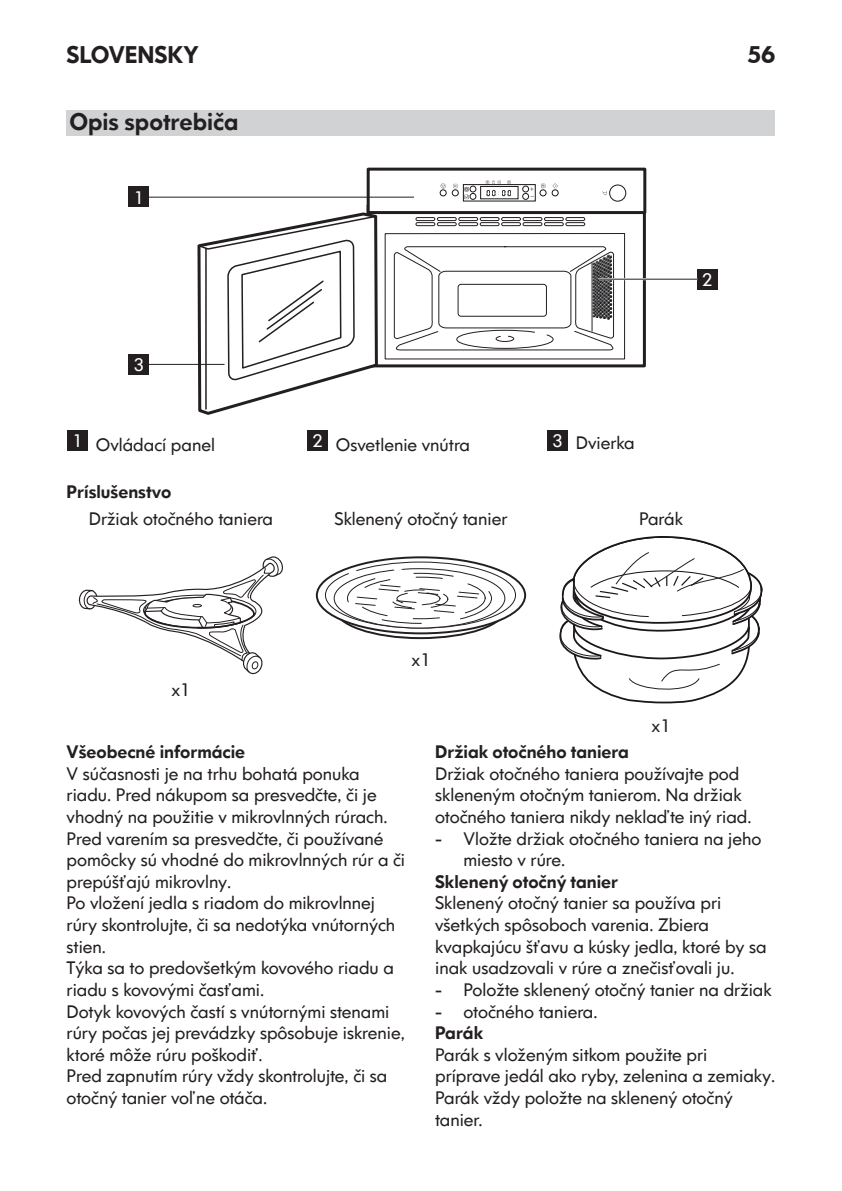
<style>
.page{position:relative;width:842px;height:1191px;background:#fff}
.page>*{position:absolute;margin:0;border:0;box-sizing:border-box;transform-origin:0 0}
.IK_Section{font:800 24px "IKEA Sans";color:#231f20}
.IK_Body{font:18px/21.6px "IKEA Sans";color:#231f20}
.IK_Titoletto{font:800 18px "IKEA Sans";color:#231f20}
.IK_Titoletto-2{font:18px "IKEA Sans";color:#231f20}
.IK_Numbered_BLACK{font:18px "IKEA Sans";color:#231f20}
.IK_Numeri_bianchi{font:18px "IKEA Sans";color:#fff}
</style>
<div class="page">
<div style="left:67px;top:110px;width:708px;height:25px;background:#d1d2d4"></div>
<svg style="left:79px;top:556px;width:204px;height:118px"></svg>
<svg style="left:317px;top:557px;width:208px;height:76px"></svg>
<svg style="left:325px;top:562px;width:190px;height:66px"></svg>
<svg style="left:334px;top:568px;width:171px;height:60px"></svg>
<svg style="left:347px;top:573px;width:144px;height:50px"></svg>
<div style="left:356px;top:577px;width:129px;height:42px;background:#fff;border-radius:50%"></div>
<svg style="left:347px;top:568px;width:10px;height:7px"></svg>
<svg style="left:393px;top:565px;width:10px;height:7px"></svg>
<svg style="left:333px;top:584px;width:175px;height:55px"></svg>
<svg style="left:559px;top:536px;width:203px;height:167px"></svg>
<div style="left:68px;top:431px;width:20px;height:20px;background:#231f20"></div>
<div style="left:308px;top:431px;width:20px;height:20px;background:#231f20"></div>
<div style="left:548px;top:431px;width:20px;height:20px;background:#231f20"></div>
<div style="left:367px;top:168px;width:279px;height:46px;background:#fff;border:3px solid #231f20"></div>
<svg style="left:197px;top:168px;width:180px;height:43px"></svg>
<svg style="left:439px;top:180px;width:187px;height:22px"></svg>
<svg style="left:197px;top:211px;width:429px;height:204px"></svg>
<hr style="left:129px;top:197px;width:285px;height:1px;background:#231f20">
<div style="left:129px;top:187px;width:20px;height:20px;background:#231f20"></div>
<hr style="left:129px;top:364px;width:96px;height:1px;background:#231f20">
<div style="left:129px;top:354px;width:20px;height:20px;background:#231f20"></div>
<div style="left:697px;top:269px;width:20px;height:20px;background:#231f20"></div>
<hr style="left:599px;top:278px;width:98px;height:2px;background:#fff">
<hr style="left:599px;top:279px;width:98px;height:1px;background:#231f20">
<h1 class="IK_Section" style="left:67px;top:36px;width:134px">SLOVENSKY</h1>
<h1 class="IK_Section" style="left:747px;top:36px;width:29px">56</h1>
<p class="IK_Section" style="left:69px;top:103px;width:170px">Opis spotrebiča</p>
<p class="IK_Numeri_bianchi" style="left:134px;top:184px;width:12px">1</p>
<p class="IK_Numeri_bianchi" style="left:702px;top:266px;width:12px">2</p>
<p class="IK_Numeri_bianchi" style="left:134px;top:351px;width:12px">3</p>
<p class="IK_Numeri_bianchi" style="left:72px;top:427px;width:12px">1</p>
<p class="IK_Numbered_BLACK" style="left:96px;top:431px;width:121px">Ovládací panel</p>
<p class="IK_Numeri_bianchi" style="left:312px;top:427px;width:12px">2</p>
<p class="IK_Numbered_BLACK" style="left:336px;top:431px;width:136px">Osvetlenie vnútra</p>
<p class="IK_Numeri_bianchi" style="left:552px;top:427px;width:12px">3</p>
<p class="IK_Numbered_BLACK" style="left:576px;top:429px;width:60px">Dvierka</p>
<p class="IK_Titoletto" style="left:67px;top:478px;width:106px">Príslušenstvo</p>
<p class="IK_Titoletto-2" style="left:89px;top:505px;width:186px">Držiak otočného taniera</p>
<p class="IK_Titoletto-2" style="left:335px;top:505px;width:174px">Sklenený otočný tanier</p>
<p class="IK_Titoletto-2" style="left:639px;top:505px;width:45px">Parák</p>
<p class="IK_Titoletto-2" style="left:172px;top:676px;width:20px">x1</p>
<p class="IK_Titoletto-2" style="left:412px;top:646px;width:20px">x1</p>
<p class="IK_Titoletto-2" style="left:652px;top:712px;width:20px">x1</p>
<p class="IK_Titoletto" style="left:67px;top:738px;width:180px">Všeobecné informácie</p>
<p class="IK_Body" style="left:67px;top:762px;width:322px">V súčasnosti je na trhu bohatá ponuka riadu. Pred nákupom sa presvedčte, či je vhodný na použitie v mikrovlnných rúrach.</p>
<p class="IK_Body" style="left:67px;top:827px;width:340px">Pred varením sa presvedčte, či používané pomôcky sú vhodné do mikrovlnných rúr a či prepúšťajú mikrovlny.</p>
<p class="IK_Body" style="left:67px;top:891px;width:330px">Po vložení jedla s riadom do mikrovlnnej rúry skontrolujte, či sa nedotýka vnútorných stien.</p>
<p class="IK_Body" style="left:67px;top:956px;width:329px">Týka sa to predovšetkým kovového riadu a riadu s kovovými časťami.</p>
<p class="IK_Body" style="left:67px;top:999px;width:340px">Dotyk kovových častí s vnútornými stenami rúry počas jej prevádzky spôsobuje iskrenie, ktoré môže rúru poškodiť.</p>
<p class="IK_Body" style="left:67px;top:1064px;width:322px">Pred zapnutím rúry vždy skontrolujte, či sa otočný tanier voľne otáča.</p>
<p class="IK_Titoletto" style="left:435px;top:738px;width:195px">Držiak otočného taniera</p>
<p class="IK_Body" style="left:435px;top:762px;width:318px">Držiak otočného taniera používajte pod skleneným otočným tanierom. Na držiak otočného taniera nikdy neklaďte iný riad.</p>
<p class="IK_Body" style="left:463px;top:827px;width:299px;text-indent:-28px">- Vložte držiak otočného taniera na jeho miesto v rúre.</p>
<p class="IK_Titoletto" style="left:435px;top:867px;width:185px">Sklenený otočný tanier</p>
<p class="IK_Body" style="left:435px;top:891px;width:333px">Sklenený otočný tanier sa používa pri všetkých spôsoboch varenia. Zbiera kvapkajúcu šťavu a kúsky jedla, ktoré by sa inak usadzovali v rúre a znečisťovali ju.</p>
<p class="IK_Body" style="left:435px;top:978px;width:338px">- Položte sklenený otočný tanier na držiak</p>
<p class="IK_Body" style="left:435px;top:999px;width:164px">- otočného taniera.</p>
<p class="IK_Titoletto" style="left:435px;top:1018px;width:50px">Parák</p>
<p class="IK_Body" style="left:435px;top:1043px;width:342px">Parák s vloženým sitkom použite pri príprave jedál ako ryby, zelenina a zemiaky.</p>
<p class="IK_Body" style="left:435px;top:1086px;width:299px">Parák vždy položte na sklenený otočný tanier.</p>
</div>
